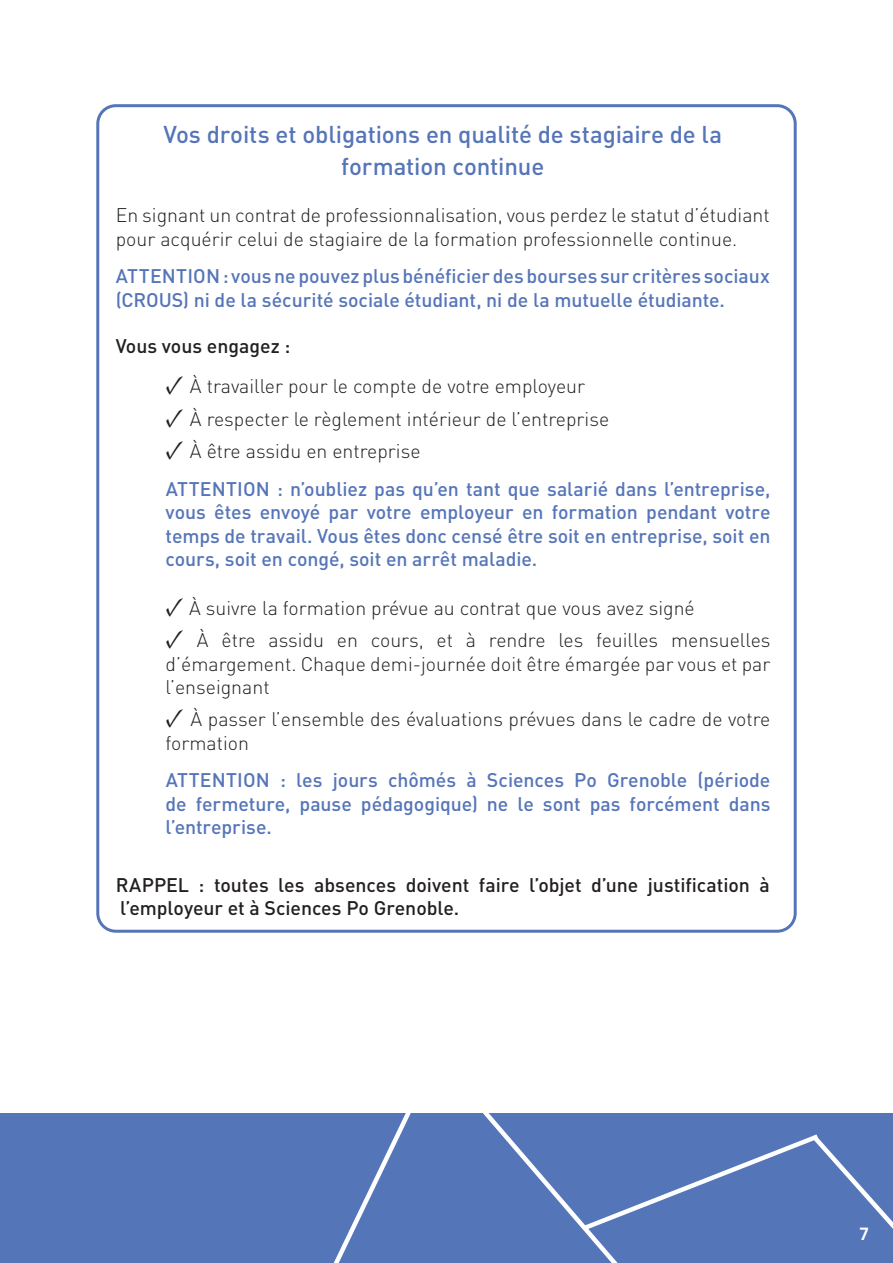
<style>
.page{position:relative;width:893px;height:1263px;background:#fff}
.page>*{position:absolute;margin:0;border:0;box-sizing:border-box;transform-origin:0 0}
.t1{font:500 24px/32.4px "DIN Pro";letter-spacing:-.005em;color:#5575b9;text-align:center}
.t2{font:300 19.5px/23.4px "DIN Pro";color:#231f20}
.t3{font:500 19.5px/23.4px "DIN Pro";letter-spacing:-.005em;color:#5575b9;text-align:justify}
.t4{font:500 19.5px/23.4px "DIN Pro";letter-spacing:-.005em;color:#231f20}
.Style_de_paragraphe{font:18px "D DIN Exp Bold";color:#fff}
.s1{font-family:"Minion Pro";font-weight:700;font-size:27px}
</style>
<div class="page">
<div style="left:0;top:1113px;width:893px;height:150px;background:#5575b9"></div>
<svg style="left:333px;top:1113px;width:78px;height:150px"></svg>
<svg style="left:483px;top:1113px;width:410px;height:150px"></svg>
<div style="left:96px;top:104px;width:701px;height:829px;border:3px solid #5575b9;border-radius:18px"></div>
<p class="t1" style="left:163px;top:117px;width:560px">Vos droits et obligations en qualité de stagiaire de la formation continue</p>
<p class="t2" style="left:116px;top:203px;width:656px">En signant un contrat de professionnalisation, vous perdez le statut d’étudiant pour acquérir celui de stagiaire de la formation professionnelle continue.</p>
<p class="t3" style="left:116px;top:264px;width:656px">ATTENTION : vous ne pouvez plus bénéficier des bourses sur critères sociaux (CROUS) ni de la sécurité sociale étudiant, ni de la mutuelle étudiante.</p>
<p class="t4" style="left:116px;top:334px;width:176px">Vous vous engagez :</p>
<p class="t2" style="left:166px;top:374px;width:421px"><span class="s1">✓</span> À travailler pour le compte de votre employeur</p>
<p class="t2" style="left:166px;top:406px;width:445px"><span class="s1">✓</span> À respecter le règlement intérieur de l’entreprise</p>
<p class="t2" style="left:166px;top:439px;width:256px"><span class="s1">✓</span> À être assidu en entreprise</p>
<p class="t3" style="left:166px;top:476px;width:606px">ATTENTION : n’oubliez pas qu’en tant que salarié dans l’entreprise, vous êtes envoyé par votre employeur en formation pendant votre temps de travail. Vous êtes donc censé être soit en entreprise, soit en cours, soit en congé, soit en arrêt maladie.</p>
<p class="t2" style="left:166px;top:595px;width:531px"><span class="s1">✓</span> À suivre la formation prévue au contrat que vous avez signé</p>
<p class="t2" style="left:166px;top:627px;width:606px;text-align:justify"><span class="s1">✓</span> À être assidu en cours, et à rendre les feuilles mensuelles d’émargement. Chaque demi-journée doit être émargée par vous et par l’enseignant</p>
<p class="t2" style="left:166px;top:707px;width:606px"><span class="s1">✓</span> À passer l’ensemble des évaluations prévues dans le cadre de votre formation</p>
<p class="t3" style="left:166px;top:768px;width:606px">ATTENTION : les jours chômés à Sciences Po Grenoble (période de fermeture, pause pédagogique) ne le sont pas forcément dans l’entreprise.</p>
<p class="t4" style="left:116px;top:872px;width:655px">RAPPEL : toutes les absences doivent faire l’objet d’une justification à l’employeur et à Sciences Po Grenoble.</p>
<p class="Style_de_paragraphe" style="left:859px;top:1223px;width:11px">7</p>
</div>
